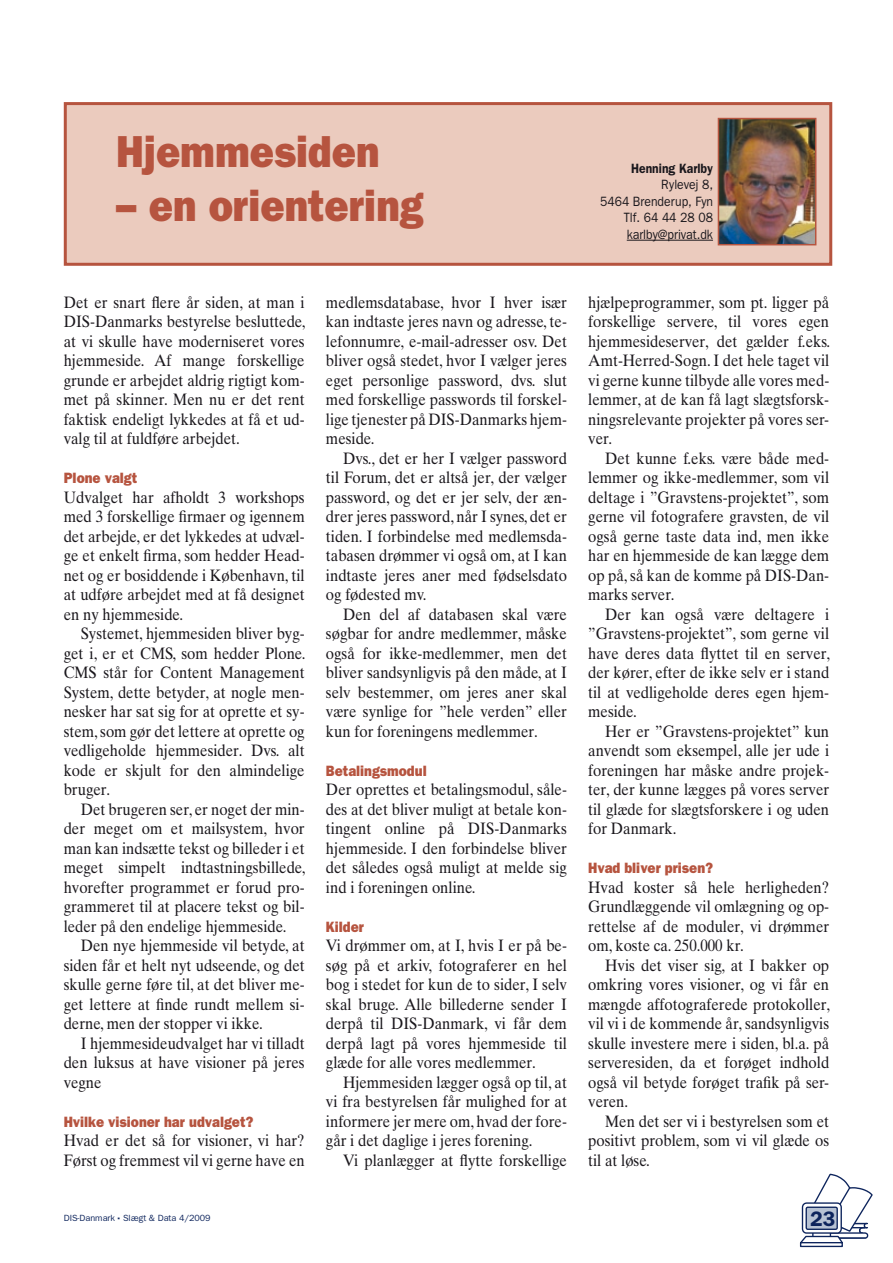
<style>
.page{position:relative;width:893px;height:1263px;background:#fff}
.page>*{position:absolute;margin:0;border:0;box-sizing:border-box;transform-origin:0 0}
.t1{font:800 45px "Franklin Gothic";color:#b6543f;scale:.9 1}
.t2{font:600 21px "Franklin Gothic";color:#0d245c}
.t3{font:16.5px/19.5px "Times Ten";color:#1a171c;text-align:justify;scale:.9 1}
.t4{font:800 15px "Franklin Gothic";color:#b6543f;scale:.9 1}
.t5{font:13.5px/16.5px "Franklin Gothic";color:#1a171c;text-align:right;scale:.9 1}
.t6{font:600 13.5px "Franklin Gothic";color:#1a171c;scale:.9 1}
.t7{font:9px "Franklin Gothic";color:#0d245c}
.s1{font-weight:800}
</style>
<div class="page">
<svg style="left:800px;top:1174px;width:73px;height:73px"></svg>
<div style="left:64px;top:102px;width:768px;height:164px;background:#ebcbbe;border:3px solid #b6543f"></div>
<hr style="left:627px;top:240px;width:86px;height:1px;background:#1a171c">
<img style="left:721px;top:121px;width:92px;height:121px">
<div style="left:718px;top:118px;width:98px;height:127px;border:2px solid #b6543f"></div>
<h1 class="t1" style="left:116px;top:125px;width:294px">Hjemmesiden</h1>
<h1 class="t1" style="left:116px;top:179px;width:343px">– en orientering</h1>
<p class="t6" style="left:631px;top:160px;width:92px">Henning Karlby</p>
<p class="t5" style="left:600px;top:176px;width:127px">Rylevej 8,<br>5464 Brenderup, Fyn<br>Tlf. 64 44 28 08 karlby@privat.dk</p>
<p class="t3" style="left:64px;top:292px;width:270px">Det er snart flere år siden, at man i DIS-Danmarks bestyrelse besluttede, at vi skulle have moderniseret vores hjemmeside. Af mange forskellige grunde er arbejdet aldrig rigtigt kom&shy;met på skinner. Men nu er det rent faktisk endeligt lykkedes at få et ud&shy;valg til at fuldføre arbejdet.</p>
<p class="t4" style="left:64px;top:469px;width:83px">Plone valgt</p>
<p class="t3" style="left:64px;top:487px;width:269px">Udvalget har afholdt 3 workshops med 3 forskellige firmaer og igennem det arbejde, er det lykkedes at udvæl&shy;ge et enkelt firma, som hedder Head&shy;net og er bosiddende i København, til at udføre arbejdet med at få designet en ny hjemmeside.</p>
<p class="t3" style="left:64px;top:624px;width:270px;text-indent:17px">Systemet, hjemmesiden bliver byg&shy;get i, er et CMS, som hedder Plone.<br>CMS står for Content Management System, dette betyder, at nogle men&shy;nesker har sat sig for at oprette et sy&shy;stem, som gør det lettere at oprette og vedligeholde hjemmesider. Dvs. alt kode er skjult for den almindelige bruger.</p>
<p class="t3" style="left:64px;top:799px;width:270px;text-indent:17px">Det brugeren ser, er noget der min&shy;der meget om et mailsystem, hvor man kan indsætte tekst og billeder i et meget simpelt indtastningsbillede, hvorefter programmet er forud pro&shy;grammeret til at placere tekst og bil&shy;leder på den endelige hjemmeside.</p>
<p class="t3" style="left:64px;top:936px;width:269px;text-indent:17px">Den nye hjemmeside vil betyde, at siden får et helt nyt udseende, og det skulle gerne føre til, at det bliver me&shy;get lettere at finde rundt mellem si&shy;derne, men der stopper vi ikke.</p>
<p class="t3" style="left:64px;top:1033px;width:269px;text-indent:17px">I hjemmesideudvalget har vi tilladt den luksus at have visioner på jeres vegne</p>
<p class="t4" style="left:64px;top:1113px;width:212px">Hvilke visioner har udvalget?</p>
<p class="t3" style="left:64px;top:1131px;width:269px">Hvad er det så for visioner, vi har?<br>Først og fremmest vil vi gerne have en</p>
<p class="t3" style="left:326px;top:292px;width:269px">medlemsdatabase, hvor I hver især kan indtaste jeres navn og adresse, te&shy;lefonnumre, e-mail-adresser osv. Det bliver også stedet, hvor I vælger jeres eget personlige password, dvs. slut med forskellige passwords til forskel&shy;lige tjenester på DIS-Danmarks hjem&shy;meside.</p>
<p class="t3" style="left:326px;top:448px;width:269px;text-indent:17px">Dvs., det er her I vælger password til Forum, det er altså jer, der vælger password, og det er jer selv, der æn&shy;drer jeres password, når I synes, det er tiden. I forbindelse med medlemsda&shy;tabasen drømmer vi også om, at I kan indtaste jeres aner med fødselsdato og fødested mv.</p>
<p class="t3" style="left:326px;top:604px;width:269px;text-indent:17px">Den del af databasen skal være søgbar for andre medlemmer, måske også for ikke-medlemmer, men det bliver sandsynligvis på den måde, at I selv bestemmer, om jeres aner skal være synlige for ”hele verden” eller kun for foreningens medlemmer.</p>
<p class="t4" style="left:326px;top:762px;width:114px">Betalingsmodul</p>
<p class="t3" style="left:326px;top:780px;width:269px">Der oprettes et betalingsmodul, såle&shy;des at det bliver muligt at betale kon&shy;tingent online på DIS-Danmarks hjemmeside. I den forbindelse bliver det således også muligt at melde sig ind i foreningen online.</p>
<p class="t4" style="left:326px;top:918px;width:44px">Kilder</p>
<p class="t3" style="left:326px;top:936px;width:269px">Vi drømmer om, at I, hvis I er på be&shy;søg på et arkiv, fotograferer en hel bog i stedet for kun de to sider, I selv skal bruge. Alle billederne sender I derpå til DIS-Danmark, vi får dem derpå lagt på vores hjemmeside til glæde for alle vores medlemmer.</p>
<p class="t3" style="left:326px;top:1072px;width:269px;text-indent:17px">Hjemmesiden lægger også op til, at vi fra bestyrelsen får mulighed for at informere jer mere om, hvad der fore&shy;går i det daglige i jeres forening.</p>
<p class="t3" style="left:343px;top:1150px;width:250px">Vi planlægger at flytte forskellige</p>
<p class="t3" style="left:588px;top:292px;width:270px">hjælpeprogrammer, som pt. ligger på forskellige servere, til vores egen hjemmesideserver, det gælder f.eks.<br>Amt-Herred-Sogn. I det hele taget vil vi gerne kunne tilbyde alle vores med&shy;lemmer, at de kan få lagt slægtsforsk&shy;ningsrelevante projekter på vores ser&shy;ver.</p>
<p class="t3" style="left:588px;top:448px;width:269px;text-indent:17px">Det kunne f.eks. være både med&shy;lemmer og ikke-medlemmer, som vil deltage i ”Gravstens-projektet”, som gerne vil fotografere gravsten, de vil også gerne taste data ind, men ikke har en hjemmeside de kan lægge dem op på, så kan de komme på DIS-Dan&shy;marks server.</p>
<p class="t3" style="left:588px;top:604px;width:270px;text-indent:17px">Der kan også være deltagere i ”Gravstens-projektet”, som gerne vil have deres data flyttet til en server, der kører, efter de ikke selv er i stand til at vedligeholde deres egen hjem&shy;meside.</p>
<p class="t3" style="left:588px;top:721px;width:269px;text-indent:17px">Her er ”Gravstens-projektet” kun anvendt som eksempel, alle jer ude i foreningen har måske andre projek&shy;ter, der kunne lægges på vores server til glæde for slægtsforskere i og uden for Danmark.</p>
<p class="t4" style="left:588px;top:859px;width:140px">Hvad bliver prisen?</p>
<p class="t3" style="left:588px;top:877px;width:269px">Hvad koster så hele herligheden?<br>Grundlæggende vil omlægning og op&shy;rettelse af de moduler, vi drømmer om, koste ca. 250.000 kr.</p>
<p class="t3" style="left:588px;top:955px;width:270px;text-indent:17px">Hvis det viser sig, at I bakker op omkring vores visioner, og vi får en mængde affotograferede protokoller, vil vi i de kommende år, sandsynligvis skulle investere mere i siden, bl.a. på serveresiden, da et forøget indhold også vil betyde forøget trafik på ser&shy;veren.</p>
<p class="t3" style="left:588px;top:1111px;width:269px;text-indent:17px">Men det ser vi i bestyrelsen som et positivt problem, som vi vil glæde os til at løse.</p>
<p class="t7" style="left:64px;top:1213px;width:148px">DIS-Danmark <span class="s1">·</span> Slægt &amp; Data 4/2009</p>
<p class="t2" style="left:810px;top:1206px;width:27px">23</p>
</div>
